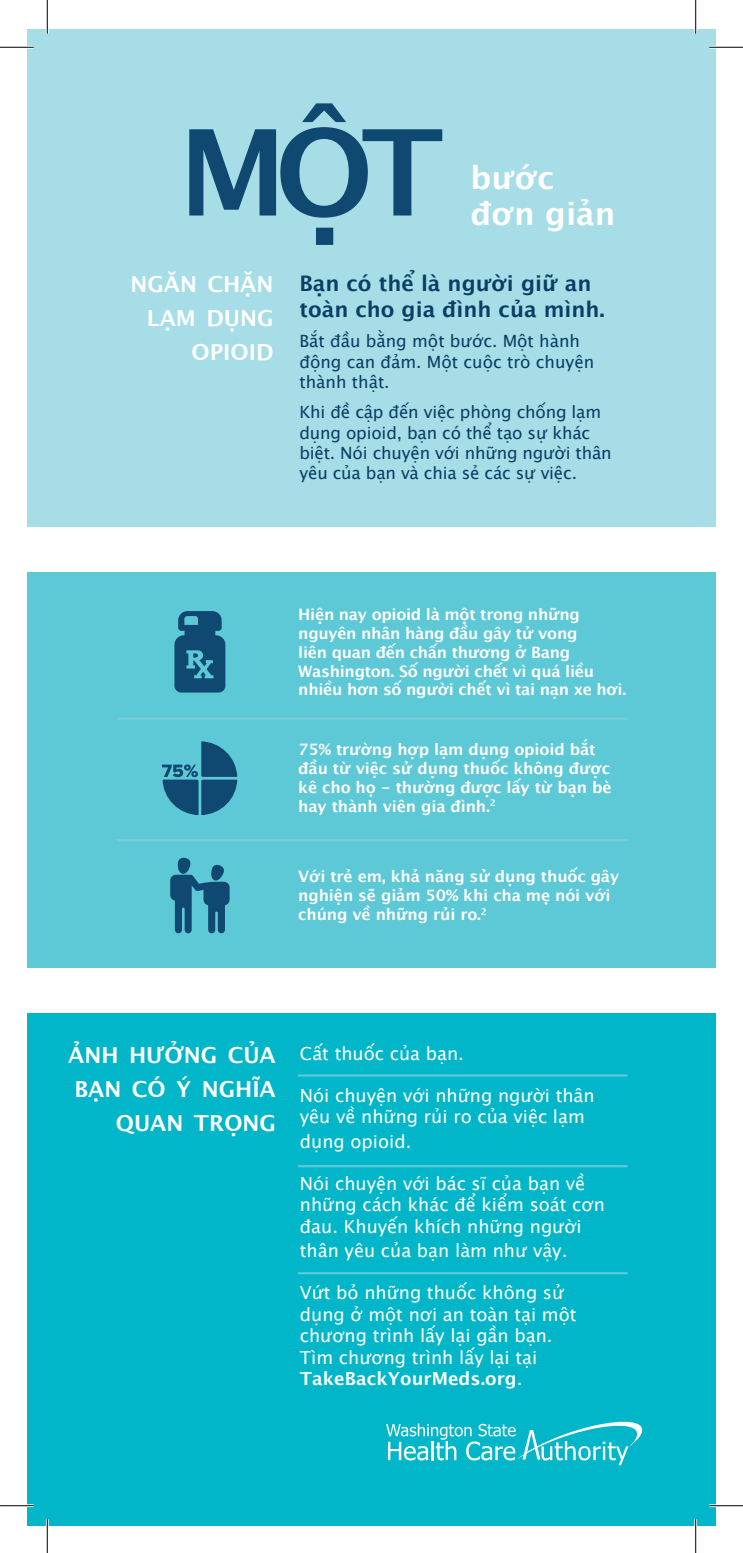
<style>
.page{position:relative;width:743px;height:1553px;background:#fff}
.page>*{position:absolute;margin:0;border:0;box-sizing:border-box;transform-origin:0 0}
.t1{font:700 119.25px "Lucida Grande";color:#0f4870}
.t2{font:700 31.5px/36px "Lucida Grande";color:#fff}
.t3{font:700 22.05px/33.8px "Lucida Grande";color:#fff;text-align:right}
.t4{font:700 21.38px/25.7px "Lucida Grande";color:#0f4870}
.t5{font:18px/21.6px "Lucida Grande";color:#fff}
.t6{font:16.88px/20.2px "Lucida Grande";letter-spacing:-.01em;color:#0f4870}
.t7{font:700 15.75px/18.9px "Lucida Grande";letter-spacing:-.01em;color:#fff}
.s1{font-weight:700}
</style>
<div class="page">
<div style="left:28px;top:29px;width:688px;height:528px;background:#a6dde6"></div>
<div style="left:28px;top:550px;width:688px;height:460px;background:#5dc8d6"></div>
<div style="left:28px;top:1001px;width:688px;height:525px;background:#00b6c8"></div>
<div style="left:27px;top:528px;width:689px;height:44px;background:#fff"></div>
<div style="left:27px;top:968px;width:689px;height:44px;background:#fff"></div>
<hr style="left:117px;top:717px;width:510px;height:3px;background:#78cfdb">
<hr style="left:117px;top:839px;width:510px;height:2px;background:#78cfdb">
<svg style="left:170px;top:857px;width:59px;height:76px"></svg>
<svg style="left:160px;top:611px;width:80px;height:205px"></svg>
<hr style="left:298px;top:1074px;width:329px;height:2px;background:#5dc8d6">
<hr style="left:298px;top:1165px;width:329px;height:2px;background:#5dc8d6">
<hr style="left:298px;top:1272px;width:329px;height:2px;background:#5dc8d6">
<svg style="left:386px;top:1421px;width:256px;height:44px"></svg>
<hr style="left:0;top:46px;width:34px;height:3px;background:#fff">
<hr style="left:709px;top:46px;width:33px;height:3px;background:#fff">
<hr style="left:0;top:1504px;width:34px;height:3px;background:#fff">
<hr style="left:709px;top:1504px;width:33px;height:3px;background:#fff">
<hr style="left:46px;top:0;width:3px;height:34px;background:#fff">
<hr style="left:46px;top:1519px;width:3px;height:33px;background:#fff">
<hr style="left:694px;top:0;width:3px;height:34px;background:#fff">
<hr style="left:694px;top:1519px;width:3px;height:33px;background:#fff">
<hr style="left:0;top:47px;width:34px;height:1px;background:#000">
<hr style="left:709px;top:47px;width:33px;height:1px;background:#000">
<hr style="left:0;top:1505px;width:34px;height:1px;background:#000">
<hr style="left:709px;top:1505px;width:33px;height:1px;background:#000">
<hr style="left:47px;top:0;width:1px;height:34px;background:#000">
<hr style="left:47px;top:1519px;width:1px;height:33px;background:#000">
<hr style="left:695px;top:0;width:1px;height:34px;background:#000">
<hr style="left:695px;top:1519px;width:1px;height:33px;background:#000">
<h1 class="t1" style="left:178px;top:76px;width:266px">MỘT</h1>
<h2 class="t2" style="left:470px;top:159px;width:146px">bước đơn giản</h2>
<h3 class="t3" style="left:130px;top:267px;width:145px">NGĂN CHẶN<br>LẠM DỤNG<br>OPIOID</h3>
<h3 class="t4" style="left:299px;top:271px;width:307px">Bạn có thể là người giữ an toàn cho gia đình của mình.</h3>
<p class="t6" style="left:299px;top:331px;width:296px">Bắt đầu bằng một bước. Một hành động can đảm. Một cuộc trò chuyện thành thật.</p>
<p class="t6" style="left:299px;top:402px;width:314px">Khi đề cập đến việc phòng chống lạm dụng opioid, bạn có thể tạo sự khác biệt. Nói chuyện với những người thân yêu của bạn và chia sẻ các sự việc.</p>
<p class="t7" style="left:298px;top:604px;width:329px">Hiện nay opioid là một trong những nguyên nhân hàng đầu gây tử vong<br>liên quan đến chấn thương ở Bang Washington. Số người chết vì quá liều nhiều hơn số người chết vì tai nạn xe hơi.</p>
<p class="t7" style="left:298px;top:739px;width:315px">75% trường hợp lạm dụng opioid bắt đầu từ việc sử dụng thuốc không được kê cho họ - thường được lấy từ bạn bè hay thành viên gia đình.<sup>2</sup></p>
<p class="t7" style="left:298px;top:867px;width:322px">Với trẻ em, khả năng sử dụng thuốc gây nghiện sẽ giảm 50% khi cha mẹ nói với chúng về những rủi ro.<sup>2</sup></p>
<h3 class="t3" style="left:68px;top:1038px;width:209px">ẢNH HƯỞNG CỦA<br>BẠN CÓ Ý NGHĨA<br>QUAN TRỌNG</h3>
<p class="t5" style="left:300px;top:1043px;width:165px">Cất thuốc của bạn.</p>
<p class="t5" style="left:300px;top:1084px;width:296px">Nói chuyện với những người thân yêu về những rủi ro của việc lạm</p>
<p class="t5" style="left:300px;top:1130px;width:113px">dụng opioid.</p>
<p class="t5" style="left:300px;top:1172px;width:306px">Nói chuyện với bác sĩ của bạn về những cách khác để kiểm soát cơn đau. Khuyến khích những người</p>
<p class="t5" style="left:300px;top:1240px;width:269px">thân yêu của bạn làm như vậy.</p>
<p class="t5" style="left:300px;top:1282px;width:278px">Vứt bỏ những thuốc không sử dụng ở một nơi an toàn tại một chương trình lấy lại gần bạn.<br>Tìm chương trình lấy lại tại<br><span class="s1">TakeBackYourMeds.org</span>.</p>
</div>
